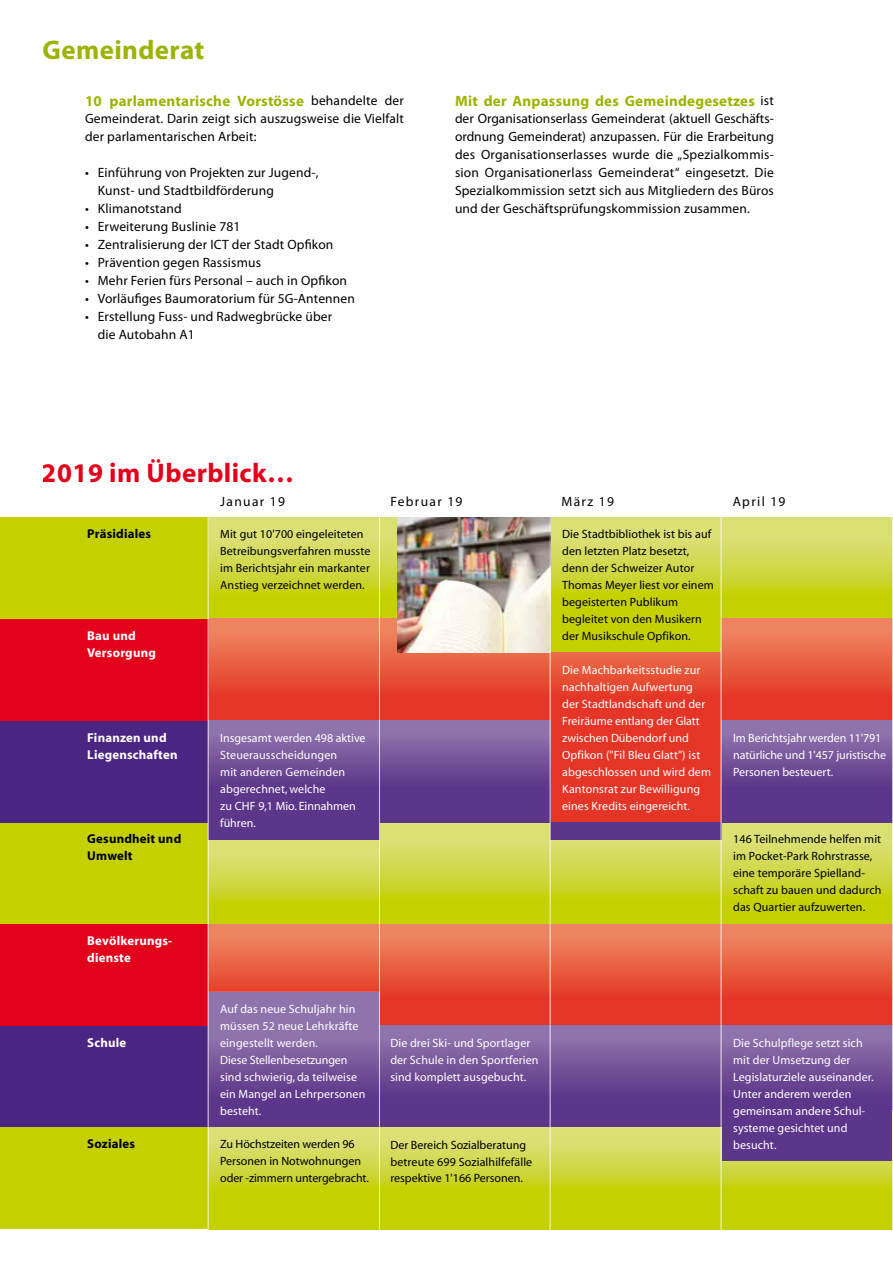
<style>
.page{position:relative;width:893px;height:1263px;background:#fff}
.page>*{position:absolute;margin:0;border:0;box-sizing:border-box;transform-origin:0 0}
.t1{font:700 27px "Myriad";letter-spacing:.015em;color:#e2001a}
.t2{font:700 27px "Myriad Pro";letter-spacing:.015em;color:#9db300}
.t3{font:700 15px "Myriad Pro";letter-spacing:.015em;color:#9db300}
.t4{font:13.5px/18px "Myriad Pro";letter-spacing:.01em;color:#000}
.t5{font:13.5px "Myriad";letter-spacing:.1em;color:#000}
.t6{font:700 12.9px/17px "Myriad";letter-spacing:.015em;color:#fff}
.t7{font:700 12.9px/17px "Myriad";letter-spacing:.015em;color:#000}
.t8{font:12px/17px "Myriad";letter-spacing:.01em;color:#fff}
.t9{font:12px/17px "Myriad";letter-spacing:.01em;color:#000}
.t10{font:12px/17px "Myriad";letter-spacing:-.01em;color:#fff}
.t11{font:12px/17px "Myriad";letter-spacing:-.01em;color:#000}
.s1{font-weight:400;font-size:13.5px;color:#000}
</style>
<div class="page">
<svg style="left:209px;top:517px;width:170px;height:102px;background:#d0d73f"></svg>
<svg style="left:380px;top:517px;width:17px;height:102px;background:#d0d73f"></svg>
<svg style="left:551px;top:517px;width:170px;height:136px;background:#cdd52f"></svg>
<svg style="left:722px;top:517px;width:170px;height:102px;background:#d0d73f"></svg>
<div style="left:208px;top:619px;width:171px;height:102px;background:linear-gradient(to bottom,#ef8b63,#e3281c)"></div>
<div style="left:379px;top:619px;width:171px;height:102px;background:linear-gradient(to bottom,#ef8b63,#e3281c)"></div>
<svg style="left:551px;top:653px;width:170px;height:169px;background:#e53c2b"></svg>
<div style="left:721px;top:619px;width:172px;height:102px;background:linear-gradient(to bottom,#ef8b63,#e3281c)"></div>
<div style="left:0;top:822px;width:208px;height:102px;background:#c4d000"></div>
<svg style="left:209px;top:839px;width:170px;height:85px;background:#cdd53d"></svg>
<svg style="left:380px;top:822px;width:170px;height:102px;background:#ced63d"></svg>
<svg style="left:551px;top:839px;width:170px;height:85px;background:#cbd432"></svg>
<svg style="left:722px;top:822px;width:170px;height:102px;background:#ced63d"></svg>
<div style="left:0;top:924px;width:208px;height:102px;background:#e2001a"></div>
<div style="left:208px;top:924px;width:171px;height:68px;background:linear-gradient(to bottom,#ef8e68,#e6442c)"></div>
<div style="left:379px;top:924px;width:171px;height:102px;background:linear-gradient(to bottom,#ef8a62,#e3261a)"></div>
<div style="left:550px;top:924px;width:171px;height:102px;background:linear-gradient(to bottom,#ef8a62,#e3261a)"></div>
<div style="left:721px;top:924px;width:172px;height:102px;background:linear-gradient(to bottom,#ef8a62,#e3261a)"></div>
<div style="left:0;top:1026px;width:208px;height:101px;background:#4b2582"></div>
<div style="left:208px;top:992px;width:171px;height:135px;background:linear-gradient(to bottom,#9c83b6,#552d84)"></div>
<div style="left:379px;top:1026px;width:171px;height:101px;background:linear-gradient(to bottom,#9275ae,#502781)"></div>
<div style="left:550px;top:1026px;width:171px;height:101px;background:linear-gradient(to bottom,#9275ae,#502781)"></div>
<svg style="left:722px;top:1026px;width:170px;height:135px;background:#6b4894"></svg>
<div style="left:0;top:1127px;width:208px;height:102px;background:#c4d000"></div>
<svg style="left:209px;top:1127px;width:170px;height:102px;background:#cdd630"></svg>
<svg style="left:380px;top:1127px;width:170px;height:102px;background:#cdd630"></svg>
<svg style="left:551px;top:1127px;width:170px;height:102px;background:#cdd630"></svg>
<svg style="left:722px;top:1161px;width:170px;height:68px;background:#c7d213"></svg>
<div style="left:0;top:517px;width:208px;height:102px;background:#c4d000"></div>
<div style="left:0;top:619px;width:208px;height:102px;background:#e2001a"></div>
<div style="left:0;top:721px;width:208px;height:101px;background:#4b2582"></div>
<svg style="left:209px;top:721px;width:170px;height:118px;background:#6d4a95"></svg>
<div style="left:379px;top:721px;width:171px;height:101px;background:linear-gradient(to bottom,#9174ad,#4f2681)"></div>
<div style="left:721px;top:721px;width:172px;height:101px;background:linear-gradient(to bottom,#9174ad,#4f2681)"></div>
<div style="left:550px;top:822px;width:171px;height:17px;background:#5c368a"></div>
<img style="left:397px;top:517px;width:153px;height:136px">
<hr style="left:379px;top:515px;width:1px;height:716px;background:#fff">
<hr style="left:550px;top:515px;width:1px;height:716px;background:#fff">
<hr style="left:892px;top:515px;width:1px;height:716px;background:#fff">
<hr style="left:721px;top:515px;width:1px;height:716px;background:#fff">
<hr style="left:208px;top:515px;width:1px;height:716px;background:#fff">
<h1 class="t2" style="left:43px;top:32px;width:163px">Gemeinderat</h1>
<p class="t3" style="left:85px;top:91px;width:320px">10 parlamentarische Vorstösse <span class="s1">behandelte der</span></p>
<p class="t4" style="left:85px;top:109px;width:320px">Gemeinderat. Darin zeigt sich auszugsweise die Vielfalt der parlamentarischen Arbeit:</p>
<p class="t4" style="left:98px;top:163px;width:222px;text-indent:-13px">• Einführung von Projekten zur Jugend-,<br>Kunst- und Stadtbildförderung</p>
<p class="t4" style="left:85px;top:199px;width:98px">• Klimanotstand</p>
<p class="t4" style="left:85px;top:217px;width:157px">• Erweiterung Buslinie 781</p>
<p class="t4" style="left:85px;top:235px;width:250px">• Zentralisierung der ICT der Stadt Opfikon</p>
<p class="t4" style="left:85px;top:253px;width:177px">• Prävention gegen Rassismus</p>
<p class="t4" style="left:85px;top:271px;width:264px">• Mehr Ferien fürs Personal – auch in Opfikon</p>
<p class="t4" style="left:85px;top:289px;width:271px">• Vorläufiges Baumoratorium für 5G-Antennen</p>
<p class="t4" style="left:98px;top:307px;width:236px;text-indent:-13px">• Erstellung Fuss- und Radwegbrücke über die Autobahn A1</p>
<h1 class="t1" style="left:42px;top:459px;width:254px">2019 im Überblick…</h1>
<p class="t3" style="left:455px;top:91px;width:320px">Mit der Anpassung des Gemeindegesetzes <span class="s1">ist</span></p>
<p class="t4" style="left:455px;top:109px;width:320px;text-align:justify">der Organisationserlass Gemeinderat (aktuell Geschäfts&shy;ordnung Gemeinderat) anzupassen. Für die Erarbeitung des Organisationserlasses wurde die „Spezialkommis&shy;sion Organisationerlass Gemeinderat“ eingesetzt. Die Spezialkommission setzt sich aus Mitgliedern des Büros und der Geschäftsprüfungskommission zusammen.</p>
<p class="t5" style="left:220px;top:495px;width:66px">Januar 19</p>
<p class="t5" style="left:390px;top:495px;width:74px">Februar 19</p>
<p class="t5" style="left:561px;top:495px;width:54px">März 19</p>
<p class="t5" style="left:733px;top:495px;width:54px">April 19</p>
<p class="t7" style="left:87px;top:526px;width:65px">Präsidiales</p>
<p class="t6" style="left:87px;top:627px;width:70px">Bau und<br>Versorgung</p>
<p class="t9" style="left:220px;top:526px;width:152px">Mit gut 10'700 eingeleiteten<br>Betreibungsverfahren musste im Berichtsjahr ein markanter<br>Anstieg verzeichnet werden.</p>
<p class="t9" style="left:562px;top:526px;width:153px">Die Stadtbibliothek ist bis auf den letzten Platz besetzt, denn der Schweizer Autor<br>Thomas Meyer liest vor einem begeisterten Publikum begleitet von den Musikern der Musikschule Opfikon.</p>
<p class="t6" style="left:87px;top:729px;width:92px">Finanzen und<br>Liegenschaften</p>
<p class="t8" style="left:220px;top:730px;width:147px">Insgesamt werden 498 aktive<br>Steuerausscheidungen<br>mit anderen Gemeinden abgerechnet, welche<br>zu CHF 9,1 Mio. Einnahmen führen.</p>
<p class="t8" style="left:562px;top:662px;width:150px">Die Machbarkeitsstudie zur nachhaltigen Aufwertung der Stadtlandschaft und der<br>Freiräume entlang der Glatt zwischen Dübendorf und<br>Opfikon ("Fil Bleu Glatt") ist abgeschlossen und wird dem<br>Kantonsrat zur Bewilligung eines Kredits eingereicht.</p>
<p class="t10" style="left:733px;top:730px;width:154px">Im Berichtsjahr werden 11'791 natürliche und 1'457 juristische<br>Personen besteuert.</p>
<p class="t7" style="left:87px;top:831px;width:96px">Gesundheit und<br>Umwelt</p>
<p class="t9" style="left:733px;top:831px;width:150px">146 Teilnehmende helfen mit im Pocket-Park Rohrstrasse, eine temporäre Spielland&shy;schaft zu bauen und dadurch das Quartier aufzuwerten.</p>
<p class="t6" style="left:87px;top:933px;width:87px">Bevölkerungs&shy;dienste</p>
<p class="t6" style="left:87px;top:1034px;width:40px">Schule</p>
<p class="t7" style="left:87px;top:1136px;width:49px">Soziales</p>
<p class="t8" style="left:220px;top:1001px;width:147px">Auf das neue Schuljahr hin müssen 52 neue Lehrkräfte eingestellt werden.<br>Diese Stellenbesetzungen sind schwierig, da teilweise ein Mangel an Lehrpersonen besteht.</p>
<p class="t8" style="left:390px;top:1035px;width:150px">Die drei Ski- und Sportlager der Schule in den Sportferien sind komplett ausgebucht.</p>
<p class="t11" style="left:220px;top:1136px;width:150px">Zu Höchstzeiten werden 96<br>Personen in Notwohnungen oder -zimmern untergebracht.</p>
<p class="t9" style="left:390px;top:1136px;width:143px">Der Bereich Sozialberatung betreute 699 Sozialhilfefälle respektive 1'166 Personen.</p>
<p class="t8" style="left:733px;top:1035px;width:142px">Die Schulpflege setzt sich mit der Umsetzung der<br>Legislaturziele auseinander.<br>Unter anderem werden gemeinsam andere Schul&shy;systeme gesichtet und besucht.</p>
</div>
